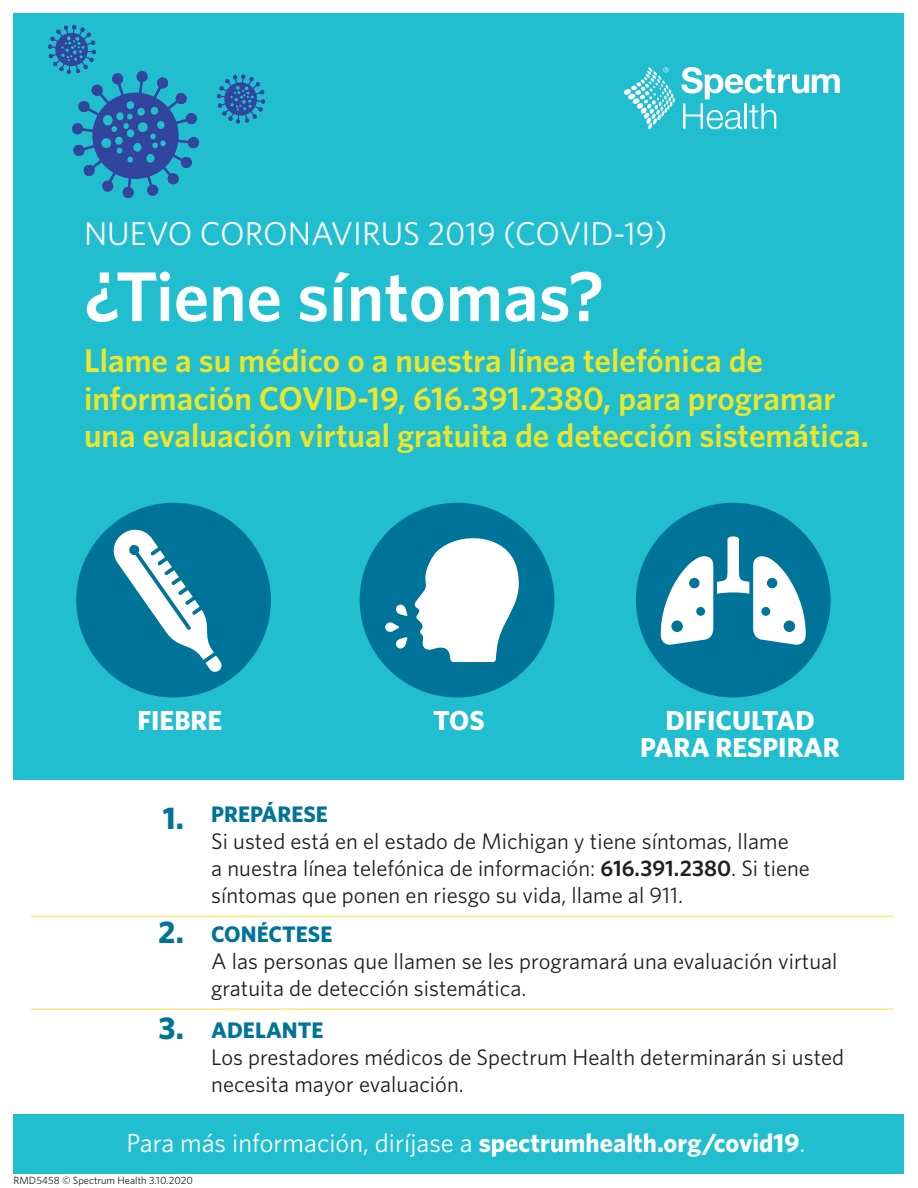
<style>
.page{position:relative;width:918px;height:1188px;background:#fff}
.page>*{position:absolute;margin:0;border:0;box-sizing:border-box;transform-origin:0 0}
.t1{font:600 70.5px "Whitney";color:#fff}
.t2{font:600 33px/37.5px "Whitney";color:#ede52a}
.t3{font:33px "Whitney";color:#fff}
.t4{font:700 31.5px "Whitney";color:#007398}
.t5{font:700 27.6px/27px "Whitney";color:#fff;text-align:center}
.t6{font:26.25px "Whitney";color:#fff}
.t7{font:22.5px/27px "Whitney";color:#231f20}
.t8{font:700 22.5px "Whitney";color:#007398}
.t9{font:10.5px "Whitney";color:#231f20}
.s1{font-weight:600}
.s2{font-weight:700}
</style>
<div class="page">
<div style="left:14px;top:1115px;width:890px;height:59px;background:#21becf"></div>
<div style="left:14px;top:14px;width:890px;height:766px;background:#21becf"></div>
<svg style="left:681px;top:67px;width:159px;height:62px"></svg>
<svg style="left:624px;top:67px;width:51px;height:62px"></svg>
<svg style="left:217px;top:74px;width:48px;height:50px"></svg>
<svg style="left:48px;top:25px;width:151px;height:173px"></svg>
<svg style="left:636px;top:503px;width:195px;height:195px"></svg>
<svg style="left:360px;top:503px;width:194px;height:195px"></svg>
<svg style="left:76px;top:503px;width:195px;height:195px"></svg>
<hr style="left:31px;top:916px;width:862px;height:1px;background:#ede52a">
<hr style="left:31px;top:1009px;width:862px;height:1px;background:#ede52a">
<h2 class="t3" style="left:84px;top:211px;width:585px">NUEVO CORONAVIRUS 2019 (COVID-19)</h2>
<h1 class="t1" style="left:84px;top:250px;width:522px">¿Tiene síntomas?</h1>
<h2 class="t2" style="left:84px;top:341px;width:786px">Llame a su médico o a nuestra línea telefónica de información COVID-19, 616.391.2380, para programar una evaluación virtual gratuita de detección sistemática.</h2>
<p class="t5" style="left:137px;top:706px;width:87px">FIEBRE</p>
<p class="t5" style="left:433px;top:706px;width:53px">TOS</p>
<p class="t5" style="left:640px;top:706px;width:201px">DIFICULTAD<br>PARA RESPIRAR</p>
<h3 class="t4" style="left:163px;top:797px;width:23px">1.</h3>
<h3 class="t4" style="left:158px;top:911px;width:27px">2.</h3>
<h3 class="t4" style="left:159px;top:1007px;width:27px">3.</h3>
<p class="t8" style="left:211px;top:799px;width:118px">PREPÁRESE</p>
<p class="t7" style="left:211px;top:827px;width:600px">Si usted está en el estado de Michigan y tiene síntomas, llame<br>a nuestra línea telefónica de información: <span class="s1">616.391.2380</span>. Si tiene síntomas que ponen en riesgo su vida, llame al 911.</p>
<p class="t8" style="left:211px;top:919px;width:123px">CONÉCTESE</p>
<p class="t7" style="left:211px;top:947px;width:628px">A las personas que llamen se les programará una evaluación virtual gratuita de detección sistemática.</p>
<p class="t8" style="left:211px;top:1015px;width:114px">ADELANTE</p>
<p class="t7" style="left:211px;top:1043px;width:634px">Los prestadores médicos de Spectrum Health determinarán si usted necesita mayor evaluación.</p>
<p class="t6" style="left:127px;top:1125px;width:680px">Para más información, diríjase a <span class="s2">spectrumhealth.org/covid19</span>.</p>
<p class="t9" style="left:14px;top:1173px;width:181px">RMD5458 © Spectrum Health 3.10.2020</p>
</div>
